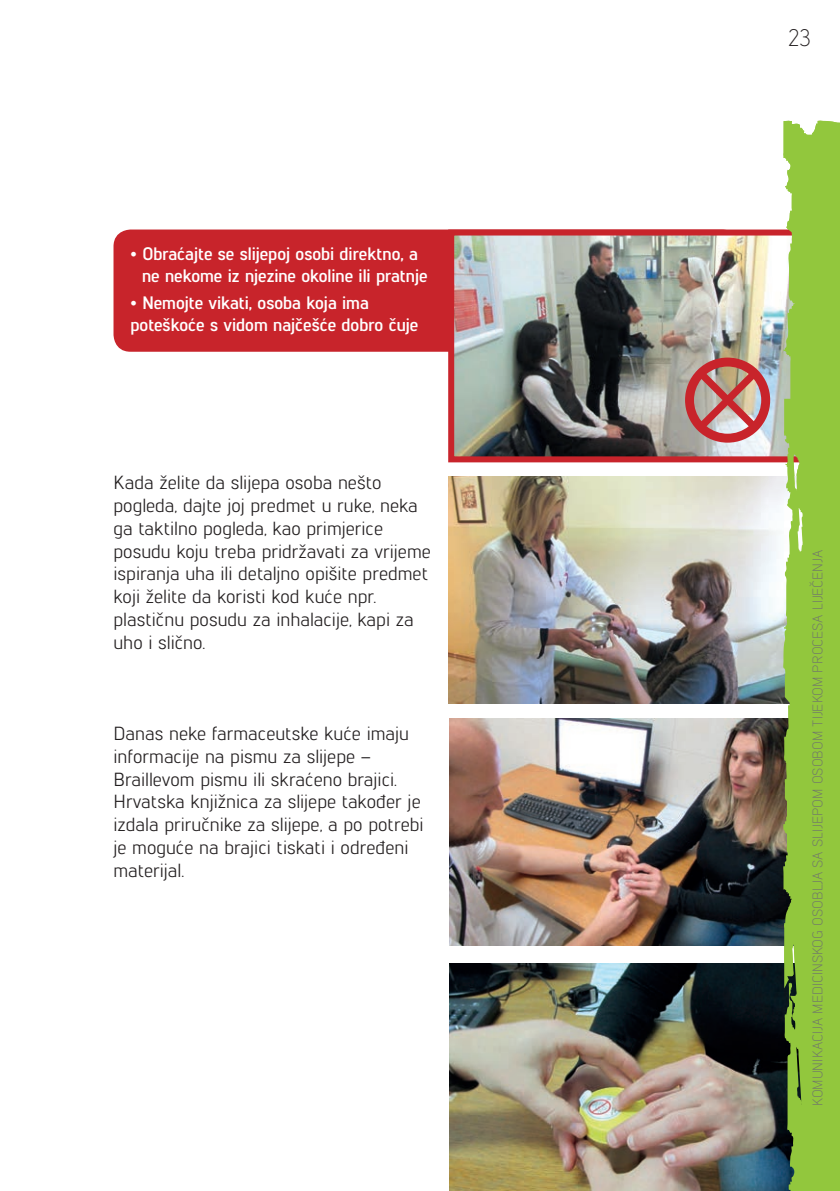
<style>
.page{position:relative;width:840px;height:1191px;background:#fff}
.page>*{position:absolute;margin:0;border:0;box-sizing:border-box;transform-origin:0 0}
.t1{font:300 24px "Lintel";color:#231f20}
.t2{font:19px/22.8px "Lintel";color:#231f20}
.t3{font:700 18px/21.6px "Lintel";color:#fff}
.t4{font:300 14px "Lintel";color:#6c6d70}
</style>
<div class="page">
<div style="left:113px;top:229px;width:625px;height:123px;background:#c8242b;border-radius:17px"></div>
<img style="left:455px;top:236px;width:327px;height:219px">
<div style="left:448px;top:229px;width:363px;height:233px;border:6px solid #c8242b"></div>
<img style="left:448px;top:476px;width:334px;height:227px">
<img style="left:449px;top:719px;width:333px;height:226px">
<img style="left:449px;top:963px;width:333px;height:228px">
<svg style="left:782px;top:120px;width:57px;height:1071px;background:#92c047"></svg>
<img style="left:684px;top:357px;width:85px;height:85px">
<p class="t3" style="left:142px;top:242px;width:287px;text-indent:-12px">• Obraćajte se slijepoj osobi direktno, a ne nekome iz njezine okoline ili pratnje</p>
<p class="t3" style="left:130px;top:291px;width:289px">• Nemojte vikati, osoba koja ima poteškoće s vidom najčešće dobro čuje</p>
<p class="t2" style="left:113px;top:470px;width:318px">Kada želite da slijepa osoba nešto pogleda, dajte joj predmet u ruke, neka ga taktilno pogleda, kao primjerice posudu koju treba pridržavati za vrijeme ispiranja uha ili detaljno opišite predmet koji želite da koristi kod kuće npr. plastičnu posudu za inhalacije, kapi za uho i slično.</p>
<p class="t2" style="left:113px;top:721px;width:311px">Danas neke farmaceutske kuće imaju informacije na pismu za slijepe – Braillevom pismu ili skraćeno brajici.<br>Hrvatska knjižnica za slijepe također je izdala priručnike za slijepe, a po potrebi je moguće na brajici tiskati i određeni materijal.</p>
<p class="t1" style="left:787px;top:22px;width:25px">23</p>
<p class="t4" style="left:807px;top:1106px;width:557px;rotate:-90deg">KOMUNIKACIJA MEDICINSKOG OSOBLJA SA SLIJEPOM OSOBOM TIJEKOM PROCESA LIJEČENJA</p>
</div>
